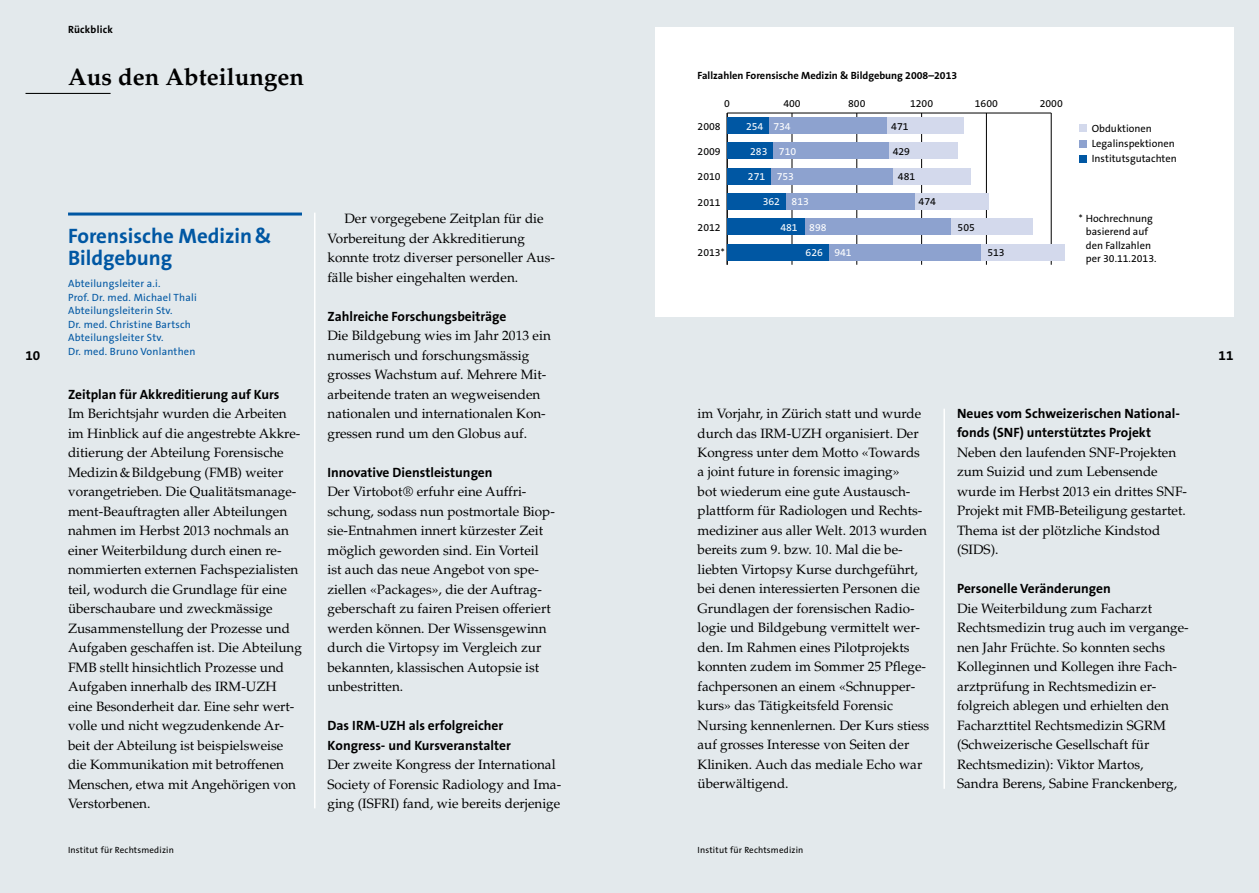
<style>
.page{position:relative;width:1259px;height:893px;background:#fff}
.page>*{position:absolute;margin:0;border:0;box-sizing:border-box;transform-origin:0 0}
.t1{font:700 24px "Palatino LT Std";color:#000}
.t2{font:700 21px/22.5px "The Sans B7";color:#0057a3}
.t3{font:13.5px/19.5px "Palatino LT Std";color:#000}
.t4{font:700 13.5px/19.5px "The Sans B7";color:#000}
.t5{font:10.5px/13.5px "The Sans B5 Plain";color:#000}
.t6{font:10.5px/13.5px "The Sans B5 Plain";letter-spacing:.02em;color:#0057a3}
.t7{font:700 10.5px "The Sans B7";color:#000}
.t8{font:10.5px "The Sans B5 Plain";color:#fff}
.t9{font:700 10.5px "The Sans B7";letter-spacing:.02em;color:#000}
.t10{font:9px "The Sans B5 Plain";letter-spacing:.02em;color:#000}
</style>
<div class="page">
<div style="left:629px;top:0;width:630px;height:893px;background:#e3e9ec"></div>
<div style="left:0;top:0;width:629px;height:893px;background:#e3e9ec"></div>
<hr style="left:314px;top:213px;width:1px;height:595px;background:#fff">
<hr style="left:943px;top:409px;width:2px;height:380px;background:#fff">
<hr style="left:26px;top:93px;width:85px;height:1px;background:#000">
<hr style="left:68px;top:213px;width:234px;height:3px;background:#0057a3">
<div style="left:655px;top:28px;width:578px;height:289px;background:#fff"></div>
<hr style="left:727px;top:113px;width:324px;height:1px;background:#000">
<hr style="left:791px;top:113px;width:1px;height:152px;background:#000">
<hr style="left:856px;top:113px;width:1px;height:152px;background:#000">
<hr style="left:921px;top:113px;width:1px;height:152px;background:#000">
<hr style="left:986px;top:113px;width:1px;height:152px;background:#000">
<hr style="left:1051px;top:113px;width:1px;height:152px;background:#000">
<hr style="left:727px;top:113px;width:1px;height:152px;background:#000">
<div style="left:1079px;top:125px;width:7px;height:7px;background:#d3d9ec"></div>
<div style="left:887px;top:118px;width:76px;height:16px;background:#d3d9ec"></div>
<div style="left:888px;top:143px;width:69px;height:16px;background:#d3d9ec"></div>
<div style="left:893px;top:168px;width:78px;height:16px;background:#d3d9ec"></div>
<div style="left:914px;top:193px;width:75px;height:17px;background:#d3d9ec"></div>
<div style="left:950px;top:219px;width:82px;height:16px;background:#d3d9ec"></div>
<div style="left:981px;top:244px;width:83px;height:16px;background:#d3d9ec"></div>
<div style="left:1079px;top:140px;width:7px;height:7px;background:#8da2cf"></div>
<div style="left:768px;top:118px;width:119px;height:16px;background:#8da2cf"></div>
<div style="left:773px;top:143px;width:115px;height:16px;background:#8da2cf"></div>
<div style="left:771px;top:168px;width:122px;height:16px;background:#8da2cf"></div>
<div style="left:786px;top:193px;width:128px;height:17px;background:#8da2cf"></div>
<div style="left:805px;top:219px;width:145px;height:16px;background:#8da2cf"></div>
<div style="left:828px;top:244px;width:153px;height:16px;background:#8da2cf"></div>
<div style="left:1079px;top:155px;width:7px;height:7px;background:#0057a3"></div>
<div style="left:727px;top:118px;width:41px;height:16px;background:#0057a3"></div>
<div style="left:727px;top:143px;width:46px;height:16px;background:#0057a3"></div>
<div style="left:727px;top:168px;width:44px;height:16px;background:#0057a3"></div>
<div style="left:727px;top:193px;width:59px;height:17px;background:#0057a3"></div>
<div style="left:727px;top:219px;width:78px;height:16px;background:#0057a3"></div>
<div style="left:727px;top:244px;width:101px;height:16px;background:#0057a3"></div>
<p class="t9" style="left:68px;top:24px;width:46px">Rückblick</p>
<h1 class="t1" style="left:68px;top:63px;width:237px">Aus den Abteilungen</h1>
<p class="t7" style="left:697px;top:70px;width:261px">Fallzahlen Forensische Medizin &amp; Bildgebung 2008–2013</p>
<p class="t5" style="left:724px;top:97px;width:7px">0</p>
<p class="t5" style="left:783px;top:97px;width:19px">400</p>
<p class="t5" style="left:848px;top:97px;width:19px">800</p>
<p class="t5" style="left:910px;top:97px;width:25px">1200</p>
<p class="t5" style="left:975px;top:97px;width:25px">1600</p>
<p class="t5" style="left:1039px;top:97px;width:25px">2000</p>
<p class="t5" style="left:697px;top:120px;width:25px">2008</p>
<p class="t8" style="left:746px;top:121px;width:19px">254</p>
<p class="t8" style="left:773px;top:121px;width:19px">734</p>
<p class="t5" style="left:891px;top:120px;width:19px">471</p>
<p class="t5" style="left:697px;top:145px;width:25px">2009</p>
<p class="t8" style="left:750px;top:146px;width:19px">283</p>
<p class="t8" style="left:779px;top:146px;width:19px">710</p>
<p class="t5" style="left:892px;top:145px;width:19px">429</p>
<p class="t5" style="left:697px;top:170px;width:25px">2010</p>
<p class="t8" style="left:748px;top:171px;width:19px">271</p>
<p class="t8" style="left:777px;top:171px;width:19px">753</p>
<p class="t5" style="left:898px;top:170px;width:19px">481</p>
<p class="t5" style="left:697px;top:196px;width:25px">2011</p>
<p class="t8" style="left:763px;top:196px;width:19px">362</p>
<p class="t8" style="left:791px;top:196px;width:19px">813</p>
<p class="t5" style="left:918px;top:196px;width:19px">474</p>
<p class="t5" style="left:1091px;top:122px;width:62px">Obduktionen</p>
<p class="t5" style="left:1091px;top:136px;width:87px;line-height:15.3px">Legalinspektionen<br>Institutsgutachten</p>
<p class="t3" style="left:327px;top:209px;width:229px;text-indent:17px">Der vorgegebene Zeitplan für die Vorbereitung der Akkreditierung konnte trotz diverser personeller Aus&shy;fälle bisher eingehalten werden.</p>
<p class="t4" style="left:327px;top:307px;width:180px">Zahlreiche Forschungsbeiträge</p>
<p class="t3" style="left:327px;top:326px;width:225px">Die Bildgebung wies im Jahr 2013 ein numerisch und forschungsmässig grosses Wachstum auf. Mehrere Mit&shy;arbeitende traten an wegweisenden nationalen und internationalen Kon&shy;gressen rund um den Globus auf.</p>
<p class="t4" style="left:327px;top:463px;width:167px">Innovative Dienstleistungen</p>
<p class="t3" style="left:327px;top:482px;width:229px">Der Virtobot® erfuhr eine Auffri&shy;schung, sodass nun postmortale Biop&shy;sie-Entnahmen innert kürzester Zeit möglich geworden sind. Ein Vorteil ist auch das neue Angebot von spe&shy;ziellen «Packages», die der Auftrag&shy;geberschaft zu fairen Preisen offeriert werden können. Der Wissensgewinn durch die Virtopsy im Vergleich zur bekannten, klassischen Autopsie ist unbestritten.</p>
<p class="t4" style="left:327px;top:716px;width:185px">Das IRM-UZH als erfolgreicher<br>Kongress- und Kursveranstalter</p>
<p class="t3" style="left:327px;top:755px;width:235px">Der zweite Kongress der International<br>Society of Forensic Radiology and Ima&shy;ging (ISFRI) fand, wie bereits derjenige</p>
<p class="t5" style="left:1086px;top:212px;width:72px;text-indent:-7px">* Hochrechnung basierend auf den Fallzahlen per 30.11.2013.</p>
<p class="t8" style="left:780px;top:222px;width:48px">481 898</p>
<p class="t5" style="left:957px;top:221px;width:19px">505</p>
<p class="t5" style="left:697px;top:221px;width:25px">2012</p>
<h2 class="t2" style="left:68px;top:225px;width:205px">Forensische Medizin&amp;<br>Bildgebung</h2>
<p class="t6" style="left:68px;top:277px;width:130px">Abteilungsleiter a.i.<br>Prof. Dr. med. Michael Thali<br>Abteilungsleiterin Stv.<br>Dr. med. Christine Bartsch<br>Abteilungsleiter Stv.<br>Dr. med. Bruno Vonlanthen</p>
<p class="t4" style="left:68px;top:385px;width:213px">Zeitplan für Akkreditierung auf Kurs</p>
<p class="t3" style="left:68px;top:404px;width:235px">Im Berichtsjahr wurden die Arbeiten im Hinblick auf die angestrebte Akkre&shy;ditierung der Abteilung Forensische Medizin&amp;Bildgebung (FMB) weiter vorangetrieben. Die Qualitätsmanage&shy;ment-Beauftragten aller Abteilungen nahmen im Herbst 2013 nochmals an einer Weiterbildung durch einen re&shy;nommierten externen Fachspezialisten teil, wodurch die Grundlage für eine überschaubare und zweckmässige Zusammenstellung der Prozesse und Aufgaben geschaffen ist. Die Abteilung FMB stellt hinsichtlich Prozesse und Aufgaben innerhalb des IRM-UZH eine Besonderheit dar. Eine sehr wert&shy;volle und nicht wegzudenkende Ar&shy;beit der Abteilung ist beispielsweise die Kommunikation mit betroffenen Menschen, etwa mit Angehörigen von Verstorbenen.</p>
<p class="t5" style="left:697px;top:246px;width:29px">2013*</p>
<p class="t8" style="left:805px;top:247px;width:48px">626 941</p>
<p class="t5" style="left:987px;top:246px;width:19px">513</p>
<p class="t4" style="left:26px;top:346px;width:16px">10</p>
<p class="t4" style="left:1218px;top:346px;width:16px">11</p>
<p class="t3" style="left:697px;top:404px;width:233px">im Vorjahr, in Zürich statt und wurde durch das IRM-UZH organisiert. Der Kongress unter dem Motto «Towards a joint future in forensic imaging»<br>bot wiederum eine gute Austausch&shy;plattform für Radiologen und Rechts&shy;mediziner aus aller Welt. 2013 wurden bereits zum 9. bzw. 10. Mal die be&shy;liebten Virtopsy Kurse durchgeführt, bei denen interessierten Personen die Grundlagen der forensischen Radio&shy;logie und Bildgebung vermittelt wer&shy;den. Im Rahmen eines Pilotprojekts konnten zudem im Sommer 25 Pflege&shy;fachpersonen an einem «Schnupper&shy;kurs» das Tätigkeitsfeld Forensic Nursing kennenlernen. Der Kurs stiess auf grosses Interesse von Seiten der Kliniken. Auch das mediale Echo war überwältigend.</p>
<p class="t4" style="left:957px;top:404px;width:224px">Neues vom Schweizerischen National&shy;fonds (SNF) unterstütztes Projekt</p>
<p class="t3" style="left:957px;top:443px;width:231px">Neben den laufenden SNF-Projekten zum Suizid und zum Lebensende wurde im Herbst 2013 ein drittes SNF-<br>Projekt mit FMB-Beteiligung gestartet.<br>Thema ist der plötzliche Kindstod (SIDS).</p>
<p class="t4" style="left:957px;top:579px;width:155px">Personelle Veränderungen</p>
<p class="t3" style="left:957px;top:599px;width:233px">Die Weiterbildung zum Facharzt Rechtsmedizin trug auch im vergange&shy;nen Jahr Früchte. So konnten sechs Kolleginnen und Kollegen ihre Fach&shy;arztprüfung in Rechtsmedizin er&shy;folgreich ablegen und erhielten den Facharzttitel Rechtsmedizin SGRM (Schweizerische Gesellschaft für Rechtsmedizin): Viktor Martos, Sandra Berens, Sabine Franckenberg,</p>
<p class="t10" style="left:68px;top:845px;width:107px">Institut für Rechtsmedizin</p>
<p class="t10" style="left:697px;top:845px;width:107px">Institut für Rechtsmedizin</p>
</div>
